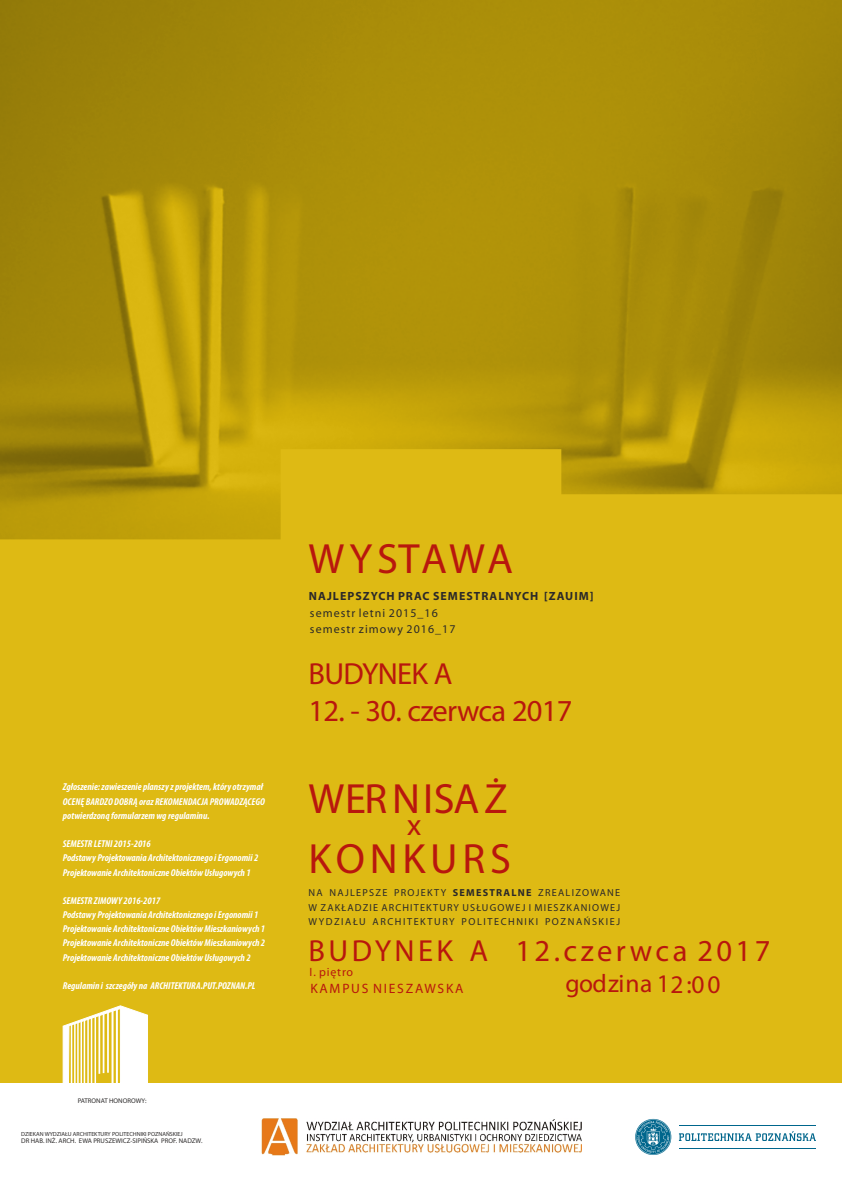
<style>
.page{position:relative;width:842px;height:1191px;background:#fff}
.page>*{position:absolute;margin:0;border:0;box-sizing:border-box;transform-origin:0 0}
.t1{font:42.4px "Myriad Pro";letter-spacing:.015em;color:#b8170d}
.t2{font:42.4px "Myriad Pro";letter-spacing:.05em;color:#b8170d}
.t3{font:42.4px "Myriad Pro";letter-spacing:.115em;color:#b8170d}
.t4{font:30.5px "Myriad Pro";letter-spacing:-.025em;color:#b8170d}
.t5{font:30.5px "Myriad Pro";letter-spacing:.115em;color:#b8170d}
.t6{font:30.5px "Myriad Pro";color:#b8170d}
.t7{font:25.5px "Myriad Pro";letter-spacing:.02em;color:#b8170d}
.t8{font:13.6px "Myriad Pro";letter-spacing:.13em;color:#b8170d}
.t9{font:12px "Myriad Pro";letter-spacing:.065em;color:#b8170d}
.t10{font:11.9px/16.8px "Myriad Pro";letter-spacing:.09em;color:#2b2929}
.t11{font:700 11.9px "Myriad Pro";letter-spacing:.085em;color:#2b2929}
.t12{font:10.2px/14.4px "Myriad Pro";letter-spacing:.155em;color:#2b2929;text-align:justify}
.t13{font:italic 700 condensed 10px/14.2px "Myriad Pro";color:#fff}
.t14{font:6.8px "Myriad Pro";color:#2b2929}
.t15{font:5.9px "Myriad Pro";color:#2b2929}
.s1{font-weight:700}
</style>
<div class="page">
<div style="left:0;top:0;width:842px;height:1082px;background:#deba14"></div>
<img style="left:0;top:0;width:842px;height:539px">
<img style="left:261px;top:1119px;width:320px;height:36px">
<svg style="left:635px;top:1119px;width:36px;height:36px"></svg>
<svg style="left:636px;top:1119px;width:35px;height:35px"></svg>
<svg style="left:679px;top:1131px;width:137px;height:10px"></svg>
<hr style="left:679px;top:1125px;width:137px;height:1px;background:#00668c">
<hr style="left:679px;top:1148px;width:137px;height:1px;background:#00668c">
<svg style="left:63px;top:1005px;width:85px;height:78px"></svg>
<hr style="left:71px;top:1023px;width:1px;height:60px;background:#fff">
<hr style="left:74px;top:1022px;width:2px;height:61px;background:#fff">
<hr style="left:77px;top:1021px;width:2px;height:62px;background:#fff">
<hr style="left:81px;top:1020px;width:1px;height:63px;background:#fff">
<hr style="left:84px;top:1019px;width:1px;height:64px;background:#fff">
<hr style="left:87px;top:1018px;width:2px;height:65px;background:#fff">
<hr style="left:91px;top:1017px;width:1px;height:66px;background:#fff">
<hr style="left:98px;top:1014px;width:2px;height:59px;background:#fff">
<hr style="left:103px;top:1013px;width:1px;height:60px;background:#fff">
<hr style="left:107px;top:1011px;width:2px;height:61px;background:#fff">
<hr style="left:112px;top:1010px;width:2px;height:73px;background:#fff">
<hr style="left:95px;top:1017px;width:1px;height:66px;background:#fff">
<hr style="left:116px;top:1009px;width:2px;height:75px;background:#fff">
<p class="t13" style="left:63px;top:781px;width:203px">Zgłoszenie: zawieszenie planszy z projektem, który otrzymał<br>OCENĘ BARDZO DOBRĄ oraz REKOMENDACJA PROWADZĄCEGO potwierdzoną formularzem wg regulaminu.</p>
<p class="t13" style="left:63px;top:837px;width:197px">SEMESTR LETNI 2015-2016<br>Podstawy Projektowania Architektonicznego i Ergonomii 2<br>Projektowanie Architektoniczne Obiektów Usługowych 1</p>
<p class="t13" style="left:63px;top:894px;width:204px">SEMESTR ZIMOWY 2016-2017<br>Podstawy Projektowania Architektonicznego i Ergonomii 1<br>Projektowanie Architektoniczne Obiektów Mieszkaniowych 1<br>Projektowanie Architektoniczne Obiektów Mieszkaniowych 2<br>Projektowanie Architektoniczne Obiektów Usługowych 2</p>
<p class="t13" style="left:63px;top:979px;width:194px">Regulamin i szczegóły na ARCHITEKTURA.PUT.POZNAN.PL</p>
<p class="t14" style="left:78px;top:1097px;width:70px">PATRONAT HONOROWY:</p>
<p class="t15" style="left:21px;top:1131px;width:163px">DZIEKAN WYDZIAŁU ARCHITEKTURY POLITECHNIKI POZNAŃSKIEJ</p>
<p class="t14" style="left:21px;top:1138px;width:183px">DR HAB. INŻ. ARCH. EWA PRUSZEWICZ-SIPIŃSKA PROF. NADZW.</p>
<h1 class="t2" style="left:309px;top:541px;width:206px">WYSTAWA</h1>
<p class="t11" style="left:309px;top:591px;width:286px">NAJLEPSZYCH PRAC SEMESTRALNYCH [ZAUIM]</p>
<p class="t10" style="left:310px;top:605px;width:147px">semestr letni 2015_16 semestr zimowy 2016_17</p>
<h2 class="t4" style="left:309px;top:661px;width:145px">BUDYNEK A</h2>
<h2 class="t4" style="left:309px;top:698px;width:265px">12. - 30. czerwca 2017</h2>
<h1 class="t1" style="left:309px;top:781px;width:201px">WERNISAŻ</h1>
<h2 class="t6" style="left:407px;top:812px;width:16px">x</h2>
<h1 class="t3" style="left:309px;top:841px;width:204px">KONKURS</h1>
<p class="t12" style="left:309px;top:886px;width:313px">NA NAJLEPSZE PROJEKTY <span class="s1">SEMESTRALNE</span> ZREALIZOWANE W ZAKŁADZIE ARCHITEKTURY USŁUGOWEJ I MIESZKANIOWEJ WYDZIAŁU ARCHITEKTURY POLITECHNIKI POZNAŃSKIEJ</p>
<h2 class="t5" style="left:309px;top:938px;width:463px">BUDYNEK A 12.czerwca 2017</h2>
<h3 class="t7" style="left:565px;top:973px;width:156px">godzina 12:00</h3>
<p class="t9" style="left:310px;top:967px;width:45px">I. piętro</p>
<h3 class="t8" style="left:310px;top:982px;width:155px">KAMPUS NIESZAWSKA</h3>
</div>
